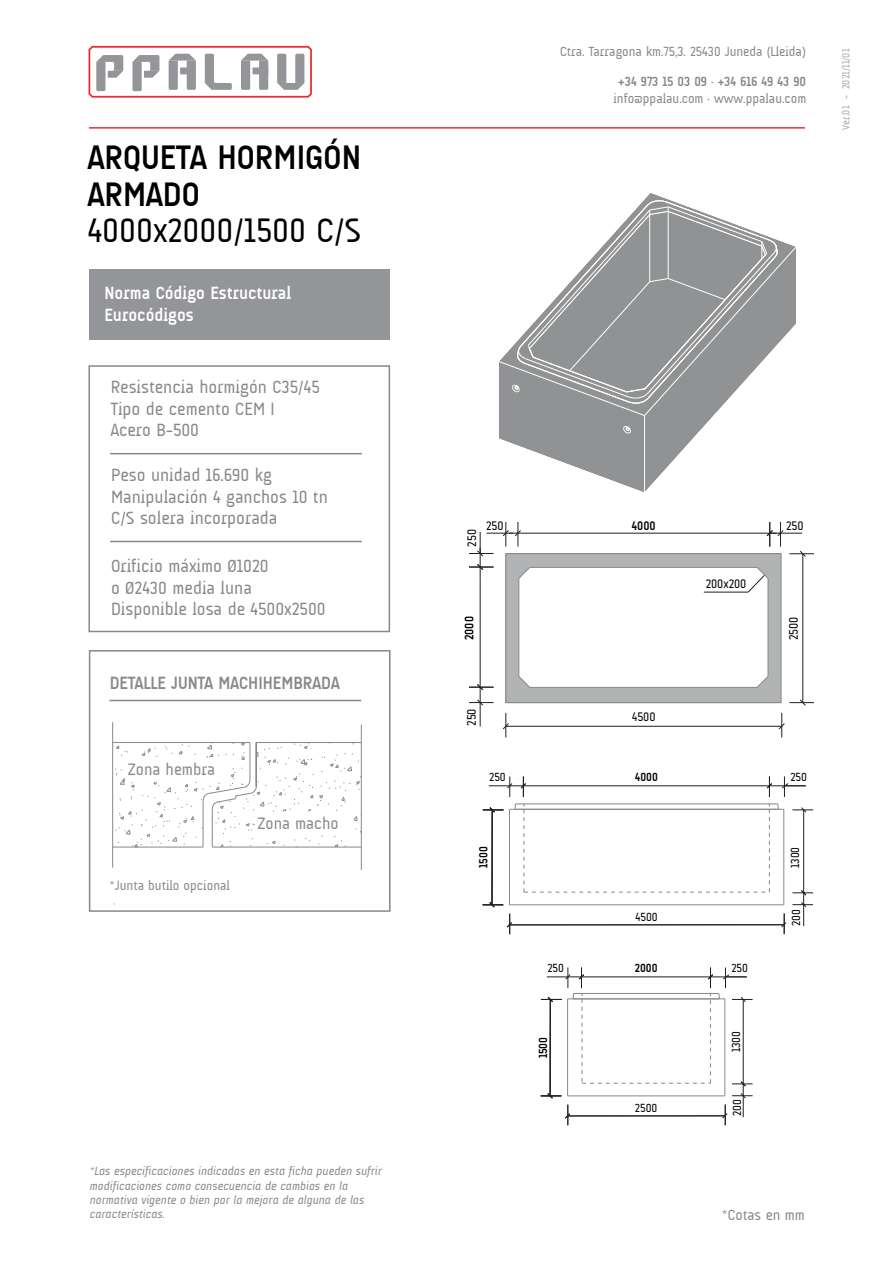
<style>
.page{position:relative;width:893px;height:1263px;background:#fff}
.page>*{position:absolute;margin:0;border:0;box-sizing:border-box;transform-origin:0 0}
.t1{font:700 34.5px/36.9px "A Udimat";color:#000003}
.t2{font:34.5px "A Udimat";color:#000003}
.t3{font:18px/21.6px "A Udimat";color:#878986}
.t4{font:700 18px/21.6px "A Udimat";color:#fff}
.t5{font:700 18px "A Udimat";color:#878986}
.t6{font:16.8px "A Udimat";color:#878986}
.t7{font:15px "A Udimat";color:#878986}
.t8{font:13.5px "A Udimat";color:#878986}
.t9{font:700 13.5px "A Udimat";color:#878986}
.t10{font:12.6px "A Udimat";color:#000002}
.t11{font:700 12.6px "A Udimat";color:#000002}
.t12{font:italic 12px/14.4px "A Udimat";color:#878986}
.t13{font:12px "A Udimat";color:#000002}
.t14{font:700 12px "A Udimat";color:#000002}
.t15{font:10.5px "A Udimat";color:#a8a9ad}
</style>
<div class="page">
<div style="left:89px;top:269px;width:300px;height:71px;background:#939598"></div>
<hr style="left:89px;top:127px;width:716px;height:2px;background:#ed2836">
<hr style="left:109px;top:700px;width:252px;height:1px;background:#878986">
<div style="left:89px;top:650px;width:301px;height:262px;border:2px solid #878986"></div>
<hr style="left:112px;top:742px;width:138px;height:1px;background:#878986">
<hr style="left:112px;top:847px;width:91px;height:1px;background:#878986">
<hr style="left:112px;top:722px;width:1px;height:146px;background:#878986">
<hr style="left:361px;top:725px;width:1px;height:145px;background:#878986">
<svg style="left:115px;top:742px;width:247px;height:106px"></svg>
<div style="left:88px;top:365px;width:302px;height:267px;border:1px solid #878986"></div>
<hr style="left:110px;top:453px;width:252px;height:1px;background:#878986">
<hr style="left:110px;top:541px;width:252px;height:1px;background:#878986">
<svg style="left:88px;top:46px;width:224px;height:52px"></svg>
<hr style="left:509px;top:925px;width:274px;height:1px;background:#231f20">
<hr style="left:803px;top:810px;width:1px;height:83px;background:#231f20">
<svg style="left:792px;top:807px;width:21px;height:6px"></svg>
<svg style="left:792px;top:890px;width:21px;height:36px"></svg>
<svg style="left:506px;top:914px;width:6px;height:20px"></svg>
<svg style="left:781px;top:914px;width:5px;height:20px"></svg>
<hr style="left:523px;top:786px;width:246px;height:1px;background:#231f20">
<svg style="left:488px;top:776px;width:38px;height:21px"></svg>
<svg style="left:766px;top:776px;width:39px;height:21px"></svg>
<hr style="left:491px;top:810px;width:1px;height:95px;background:#231f20">
<svg style="left:482px;top:902px;width:21px;height:6px"></svg>
<svg style="left:483px;top:807px;width:20px;height:6px"></svg>
<hr style="left:783px;top:809px;width:1px;height:96px;background:#878986">
<hr style="left:509px;top:905px;width:274px;height:1px;background:#878986">
<hr style="left:509px;top:809px;width:274px;height:1px;background:#878986">
<hr style="left:509px;top:809px;width:1px;height:96px;background:#878986">
<hr style="left:515px;top:804px;width:262px;height:1px;background:#878986">
<svg style="left:777px;top:803px;width:2px;height:7px"></svg>
<hr style="left:515px;top:809px;width:263px;height:1px;background:#878986">
<svg style="left:523px;top:804px;width:247px;height:89px"></svg>
<svg style="left:540px;top:968px;width:212px;height:157px"></svg>
<svg style="left:499px;top:193px;width:297px;height:299px"></svg>
<hr style="left:480px;top:577px;width:1px;height:150px;background:#231f20">
<hr style="left:506px;top:726px;width:275px;height:1px;background:#231f20">
<svg style="left:503px;top:713px;width:6px;height:24px"></svg>
<svg style="left:776px;top:713px;width:9px;height:24px"></svg>
<svg style="left:469px;top:522px;width:345px;height:184px"></svg>
<h1 class="t1" style="left:88px;top:138px;width:275px">ARQUETA HORMIGÓN<br>ARMADO</h1>
<h1 class="t2" style="left:88px;top:211px;width:275px">4000x2000/1500 C/S</h1>
<p class="t4" style="left:104px;top:282px;width:188px">Norma Código Estructural<br>Eurocódigos</p>
<p class="t3" style="left:111px;top:376px;width:210px">Resistencia hormigón C35/45<br>Tipo de cemento CEM I<br>Acero B-500</p>
<p class="t3" style="left:111px;top:464px;width:218px">Peso unidad 16.690 kg<br>Manipulación 4 ganchos 10 tn<br>C/S solera incorporada</p>
<p class="t3" style="left:111px;top:555px;width:216px">Orificio máximo Ø1020<br>o Ø2430 media luna<br>Disponible losa de 4500x2500</p>
<p class="t5" style="left:110px;top:673px;width:231px">DETALLE JUNTA MACHIHEMBRADA</p>
<p class="t6" style="left:128px;top:760px;width:89px">Zona hembra</p>
<p class="t8" style="left:109px;top:878px;width:122px">*Junta butilo opcional</p>
<p class="t6" style="left:257px;top:814px;width:83px">Zona macho</p>
<p class="t12" style="left:90px;top:1164px;width:293px">*Las especificaciones indicadas en esta ficha pueden sufrir modificaciones como consecuencia de cambios en la normativa vigente o bien por la mejora de alguna de las características.</p>
<p class="t8" style="left:560px;top:43px;width:247px">Ctra. Tarragona km.75,3. 25430 Juneda (Lleida)</p>
<p class="t9" style="left:618px;top:74px;width:189px">+34 973 15 03 09 · +34 616 49 43 90</p>
<p class="t8" style="left:613px;top:91px;width:194px">info@ppalau.com · www.ppalau.com</p>
<p class="t15" style="left:840px;top:130px;width:83px;rotate:-90deg">Ver.01 - 2021/11/01</p>
<p class="t10" style="left:464px;top:547px;width:19px;rotate:-90deg">250</p>
<p class="t10" style="left:486px;top:519px;width:19px">250</p>
<p class="t11" style="left:632px;top:518px;width:25px">4000</p>
<p class="t10" style="left:786px;top:519px;width:19px">250</p>
<p class="t10" style="left:705px;top:576px;width:42px">200x200</p>
<p class="t11" style="left:462px;top:640px;width:25px;rotate:-90deg">2000</p>
<p class="t10" style="left:786px;top:640px;width:25px;rotate:-90deg">2500</p>
<p class="t10" style="left:464px;top:726px;width:19px;rotate:-90deg">250</p>
<p class="t10" style="left:632px;top:710px;width:25px">4500</p>
<p class="t13" style="left:489px;top:770px;width:18px">250</p>
<p class="t14" style="left:635px;top:770px;width:24px">4000</p>
<p class="t13" style="left:790px;top:770px;width:18px">250</p>
<p class="t14" style="left:476px;top:868px;width:23px;rotate:-90deg">1500</p>
<p class="t13" style="left:635px;top:910px;width:24px">4500</p>
<p class="t13" style="left:547px;top:962px;width:18px">250</p>
<p class="t14" style="left:634px;top:962px;width:24px">2000</p>
<p class="t13" style="left:731px;top:962px;width:18px">250</p>
<p class="t14" style="left:536px;top:1058px;width:23px;rotate:-90deg">1500</p>
<p class="t13" style="left:635px;top:1101px;width:24px">2500</p>
<p class="t13" style="left:729px;top:1052px;width:23px;rotate:-90deg">1300</p>
<p class="t13" style="left:730px;top:1116px;width:18px;rotate:-90deg">200</p>
<p class="t13" style="left:788px;top:868px;width:23px;rotate:-90deg">1300</p>
<p class="t13" style="left:789px;top:926px;width:18px;rotate:-90deg">200</p>
<p class="t7" style="left:722px;top:1206px;width:85px">*Cotas en mm</p>
</div>
